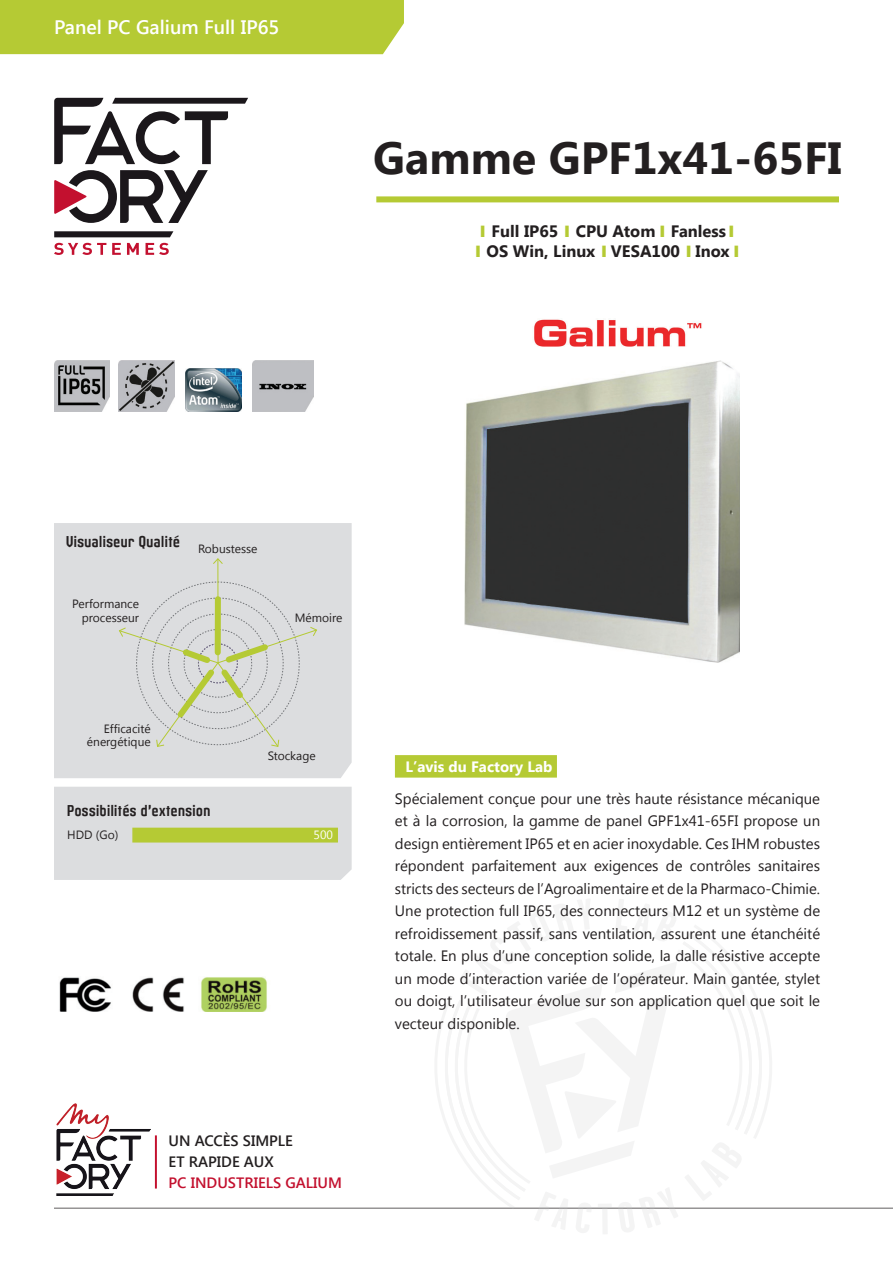
<style>
.page{position:relative;width:893px;height:1263px;background:#fff}
.page>*{position:absolute;margin:0;border:0;box-sizing:border-box;transform-origin:0 0}
.t1{font:700 45px "Segoe UI";color:#231f20}
.t2{font:600 19.5px "Segoe UI";color:#fff}
.t3{font:700 16.5px/19.8px "Segoe UI";color:#231f20}
.t4{font:700 16.5px "Maqui Rg";letter-spacing:.03em;color:#231f20}
.t5{font:15px/22.5px "Segoe UI";color:#231f20;text-align:justify}
.t6{font:600 15px/21px "Segoe UI";color:#231f20}
.t7{font:600 15px "Segoe UI";color:#c3102e}
.t8{font:700 15px "Segoe UI";color:#fff}
.t9{font:12px/13.5px "Segoe UI";color:#231f20;text-align:right}
.t10{font:12px "Segoe UI";color:#fff}
.s1{color:#b5ca34}
</style>
<div class="page">
<hr style="left:54px;top:1207px;width:839px;height:2px;background:#231f20">
<hr style="left:155px;top:1135px;width:2px;height:53px;background:#c3102e">
<img style="left:56px;top:1103px;width:95px;height:92px">
<svg style="left:426px;top:899px;width:359px;height:335px"></svg>
<svg style="left:54px;top:243px;width:52px;height:12px"></svg>
<svg style="left:112px;top:243px;width:9px;height:12px"></svg>
<svg style="left:127px;top:243px;width:12px;height:12px"></svg>
<svg style="left:146px;top:243px;width:23px;height:12px"></svg>
<svg style="left:54px;top:231px;width:119px;height:6px"></svg>
<svg style="left:54px;top:98px;width:194px;height:66px"></svg>
<svg style="left:54px;top:170px;width:154px;height:53px"></svg>
<div style="left:376px;top:196px;width:463px;height:6px;background:#b5ca34"></div>
<div style="left:395px;top:755px;width:162px;height:23px;background:#b5ca34"></div>
<div style="left:54px;top:523px;width:298px;height:255px;background:#dcdddf"></div>
<img style="left:534px;top:319px;width:168px;height:27px">
<img style="left:185px;top:369px;width:57px;height:42px">
<img style="left:59px;top:977px;width:208px;height:34px">
<img style="left:465px;top:360px;width:275px;height:303px">
<div style="left:54px;top:787px;width:298px;height:93px;background:#dcdddf"></div>
<div style="left:132px;top:828px;width:206px;height:14px;background:#b5ca34"></div>
<img style="left:54px;top:360px;width:55px;height:51px">
<img style="left:119px;top:360px;width:55px;height:51px">
<img style="left:253px;top:360px;width:60px;height:51px">
<div style="left:0;top:0;width:404px;height:54px;background:#b5ca34"></div>
<hr style="left:218px;top:559px;width:1px;height:104px;background:#b5ca34">
<svg style="left:213px;top:558px;width:10px;height:6px"></svg>
<svg style="left:119px;top:580px;width:198px;height:167px;background:#d7d9d4"></svg>
<h2 class="t2" style="left:54px;top:13px;width:227px">Panel PC Galium Full IP65</h2>
<h1 class="t1" style="left:373px;top:126px;width:470px">Gamme GPF1x41-65FI</h1>
<p class="t3" style="left:476px;top:221px;width:265px"><span class="s1">❙</span> Full IP65 <span class="s1">❙</span> CPU Atom <span class="s1">❙</span> Fanless <span class="s1">❙<br>❙</span> OS Win, Linux <span class="s1">❙</span> VESA100 <span class="s1">❙</span> Inox <span class="s1">❙</span></p>
<p class="t4" style="left:66px;top:532px;width:115px">Visualiseur Qualité</p>
<p class="t9" style="left:72px;top:597px;width:68px">Performance processeur</p>
<p class="t9" style="left:198px;top:542px;width:61px">Robustesse</p>
<p class="t9" style="left:295px;top:611px;width:49px">Mémoire</p>
<p class="t9" style="left:87px;top:721px;width:65px">Efficacité énergétique</p>
<p class="t9" style="left:268px;top:748px;width:49px">Stockage</p>
<p class="t4" style="left:67px;top:801px;width:145px">Possibilités d’extension</p>
<p class="t9" style="left:67px;top:828px;width:53px">HDD (Go)</p>
<p class="t10" style="left:314px;top:827px;width:21px">500</p>
<p class="t6" style="left:169px;top:1130px;width:126px">UN ACCÈS SIMPLE<br>ET RAPIDE AUX</p>
<p class="t7" style="left:169px;top:1172px;width:175px">PC INDUSTRIELS GALIUM</p>
<p class="t8" style="left:405px;top:756px;width:148px">L’avis du Factory Lab</p>
<p class="t5" style="left:395px;top:786px;width:427px">Spécialement conçue pour une très haute résistance mécanique et à la corrosion, la gamme de panel GPF1x41-65FI propose un design entièrement IP65 et en acier inoxydable. Ces IHM robustes répondent parfaitement aux exigences de contrôles sanitaires stricts des secteurs de l’Agroalimentaire et de la Pharmaco-Chimie.<br>Une protection full IP65, des connecteurs M12 et un système de refroidissement passif, sans ventilation, assurent une étanchéité totale. En plus d’une conception solide, la dalle résistive accepte un mode d’interaction variée de l’opérateur. Main gantée, stylet ou doigt, l’utilisateur évolue sur son application quel que soit le vecteur disponible.</p>
</div>
